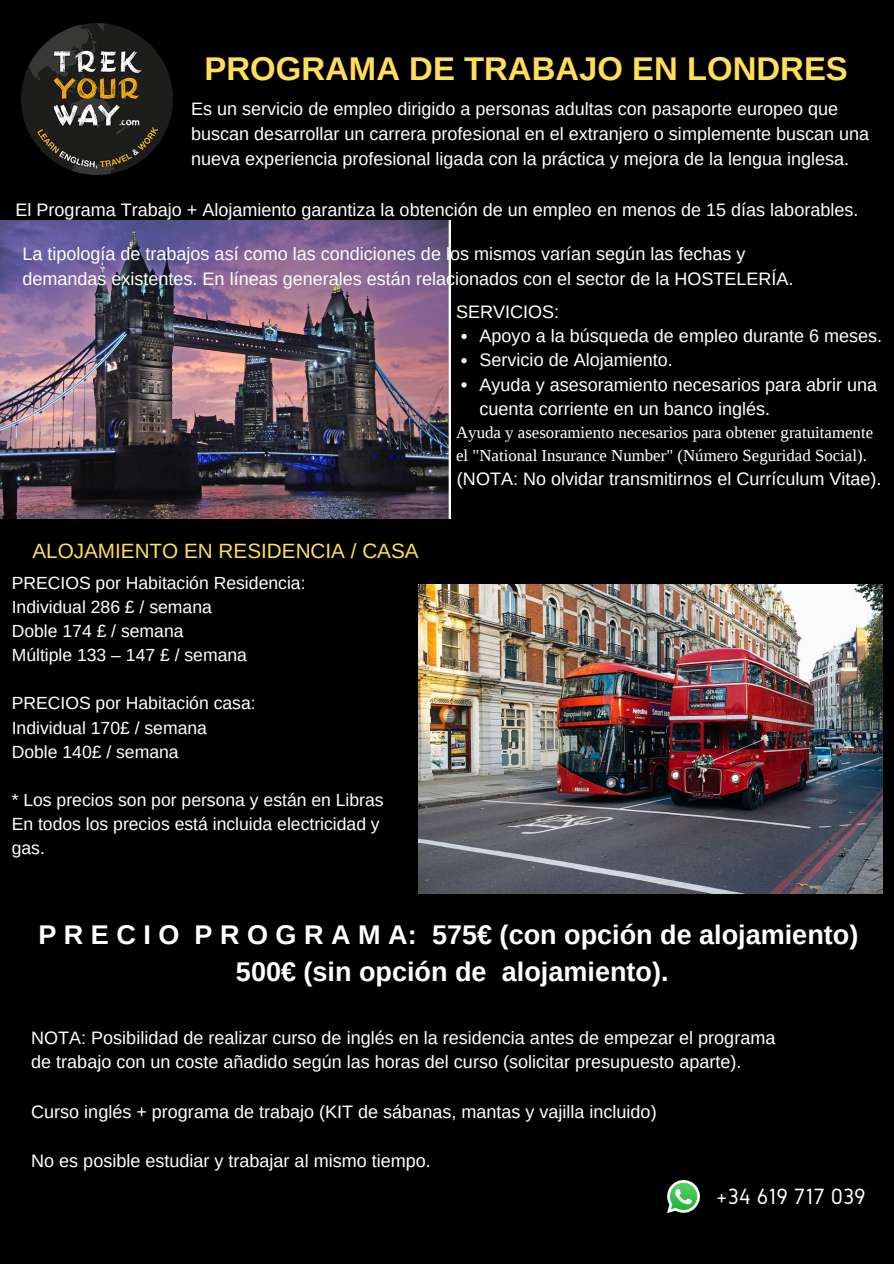
<style>
.page{position:relative;width:894px;height:1264px;background:#fff}
.page>*{position:absolute;margin:0;border:0;box-sizing:border-box;transform-origin:0 0}
.t1{font:700 32.85px "Arimo";color:#ffde59}
.t2{font:700 27px/37.2px "Arimo";color:#fff;text-align:center}
.t3{font:22.95px "Gidole";color:#fff}
.t4{font:20.7px "Arimo";color:#ffde59}
.t5{font:18px/24.8px "Arimo";color:#fff}
.t6{font:17.55px/24.2px "Arimo";color:#fff}
.t7{font:16.8px/23.1px "Liberation Serif";color:#fff}
</style>
<div class="page">
<div style="left:0;top:0;width:893px;height:1263px;background:#000"></div>
<img style="left:0;top:221px;width:450px;height:297px">
<img style="left:22px;top:24px;width:151px;height:150px">
<img style="left:418px;top:584px;width:464px;height:309px">
<img style="left:667px;top:1180px;width:33px;height:33px">
<svg style="left:461px;top:334px;width:5px;height:5px"></svg>
<svg style="left:461px;top:358px;width:5px;height:5px"></svg>
<svg style="left:461px;top:382px;width:5px;height:5px"></svg>
<h1 class="t1" style="left:204px;top:51px;width:644px">PROGRAMA DE TRABAJO EN LONDRES</h1>
<p class="t5" style="left:191px;top:97px;width:679px">Es un servicio de empleo dirigido a personas adultas con pasaporte europeo que buscan desarrollar un carrera profesional en el extranjero o simplemente buscan una nueva experiencia profesional ligada con la práctica y mejora de la lengua inglesa.</p>
<p class="t5" style="left:16px;top:197px;width:844px">El Programa Trabajo + Alojamiento garantiza la obtención de un empleo en menos de 15 días laborables.</p>
<p class="t5" style="left:22px;top:242px;width:772px">La tipología de trabajos así como las condiciones de los mismos varían según las fechas y demandas existentes. En líneas generales están relacionados con el sector de la HOSTELERÍA.</p>
<p class="t5" style="left:479px;top:324px;width:404px;line-height:24.2px">Apoyo a la búsqueda de empleo durante 6 meses.<br>Servicio de Alojamiento.<br>Ayuda y asesoramiento necesarios para abrir una cuenta corriente en un banco inglés.</p>
<p class="t5" style="left:456px;top:299px;width:105px">SERVICIOS:</p>
<p class="t4" style="left:32px;top:539px;width:387px">ALOJAMIENTO EN RESIDENCIA / CASA</p>
<p class="t6" style="left:12px;top:570px;width:295px">PRECIOS por Habitación Residencia:<br>Individual 286 £ / semana<br>Doble 174 £ / semana<br>Múltiple 133 – 147 £ / semana</p>
<p class="t6" style="left:12px;top:691px;width:245px">PRECIOS por Habitación casa:<br>Individual 170£ / semana<br>Doble 140£ / semana</p>
<p class="t6" style="left:12px;top:788px;width:373px">* Los precios son por persona y están en Libras<br>En todos los precios está incluida electricidad y gas.</p>
<p class="t7" style="left:456px;top:421px;width:418px">Ayuda y asesoramiento necesarios para obtener gratuitamente el "National Insurance Number" (Número Seguridad Social).</p>
<p class="t5" style="left:457px;top:467px;width:426px">(NOTA: No olvidar transmitirnos el Currículum Vitae).</p>
<h2 class="t2" style="left:38px;top:915px;width:821px">P R E C I O P R O G R A M A: 575€ (con opción de alojamiento)<br>500€ (sin opción de alojamiento).</h2>
<p class="t5" style="left:31px;top:1024px;width:745px">NOTA: Posibilidad de realizar curso de inglés en la residencia antes de empezar el programa de trabajo con un coste añadido según las horas del curso (solicitar presupuesto aparte).</p>
<p class="t5" style="left:31px;top:1099px;width:626px">Curso inglés + programa de trabajo (KIT de sábanas, mantas y vajilla incluido)</p>
<p class="t5" style="left:31px;top:1148px;width:401px">No es posible estudiar y trabajar al mismo tiempo.</p>
<p class="t3" style="left:715px;top:1183px;width:151px">+34 619 717 039</p>
</div>
